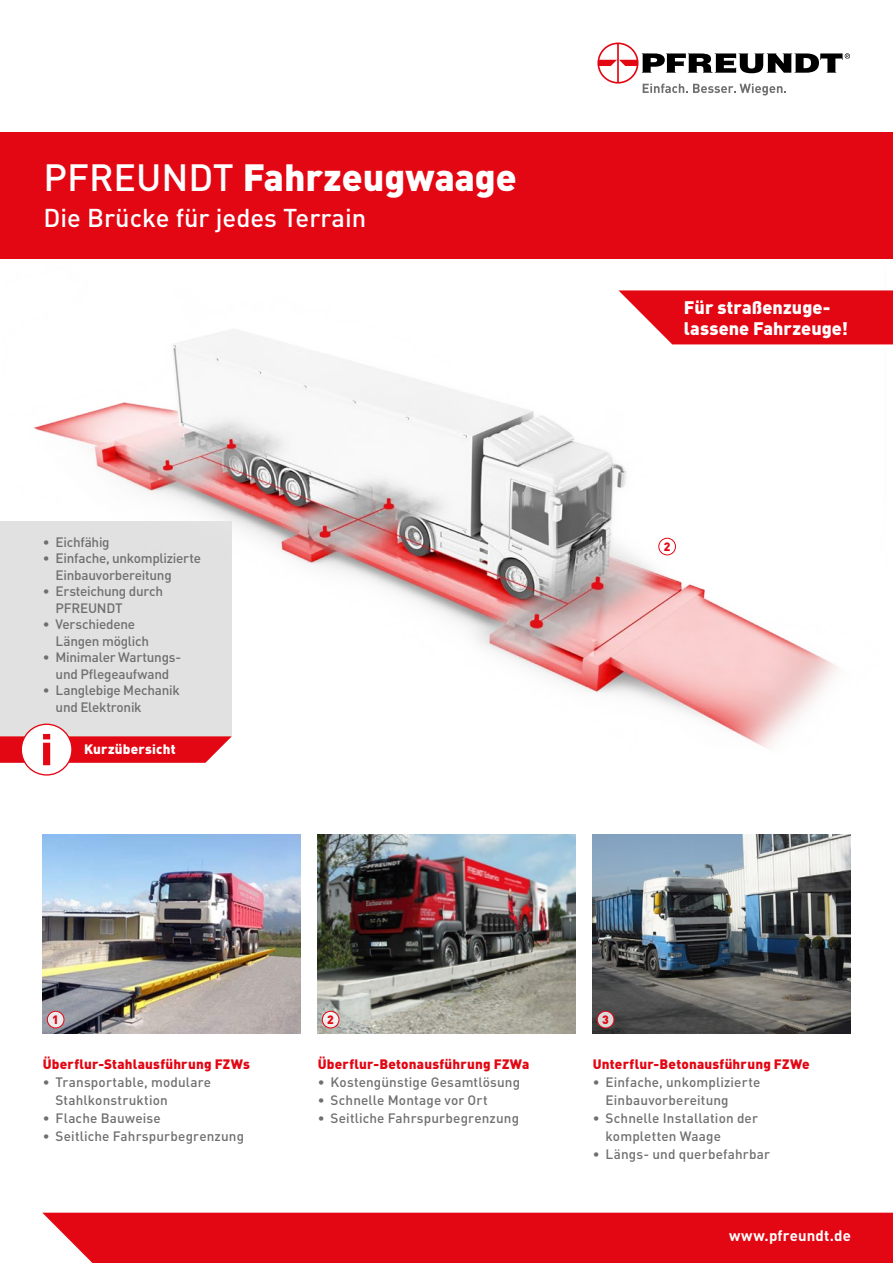
<style>
.page{position:relative;width:893px;height:1263px;background:#fff}
.page>*{position:absolute;margin:0;border:0;box-sizing:border-box;transform-origin:0 0}
.t1{font:900 37.5px "DIN Pro";color:#fff}
.t2{font:500 25.5px "DIN Pro";color:#fff}
.t3{font:900 18px/21px "DIN Pro";color:#fff}
.t4{font:700 15px "DIN Pro";letter-spacing:.01em;color:#fff}
.t5{font:500 13.5px/18px "DIN Pro";letter-spacing:.01em;color:#706f6f}
.t6{font:500 13.5px/16.5px "DIN Pro";letter-spacing:-.02em;color:#706f6f}
.t7{font:900 13.5px "DIN Pro";letter-spacing:.015em;color:#e30613}
.t8{font:900 13.5px "DIN Pro";letter-spacing:.015em;color:#fff}
.t9{font:900 12px "DIN Pro";color:#e30613}
.s1{font-weight:500}
</style>
<div class="page">
<svg style="left:21px;top:724px;width:51px;height:51px"></svg>
<svg style="left:0;top:734px;width:213px;height:31px"></svg>
<img style="left:4px;top:329px;width:889px;height:426px">
<div style="left:659px;top:538px;width:16px;height:17px;background:#fff;border-radius:50%"></div>
<div style="left:659px;top:538px;width:17px;height:17px;border:1px solid #e30613;border-radius:50%"></div>
<img style="left:42px;top:835px;width:258px;height:198px">
<img style="left:318px;top:835px;width:258px;height:198px">
<img style="left:593px;top:835px;width:258px;height:198px">
<svg style="left:47px;top:1011px;width:17px;height:17px"></svg>
<div style="left:47px;top:1011px;width:17px;height:17px;border:1px solid #e30613;border-radius:50%"></div>
<svg style="left:597px;top:1011px;width:17px;height:17px"></svg>
<div style="left:597px;top:1011px;width:17px;height:17px;border:1px solid #e30613;border-radius:50%"></div>
<svg style="left:322px;top:1011px;width:17px;height:17px"></svg>
<div style="left:322px;top:1011px;width:17px;height:17px;border:1px solid #e30613;border-radius:50%"></div>
<svg style="left:618px;top:290px;width:275px;height:54px;background:#e5202b"></svg>
<div style="left:0;top:133px;width:893px;height:126px;background:#e30613"></div>
<div style="left:42px;top:1213px;width:851px;height:50px;background:#e30613"></div>
<svg style="left:597px;top:43px;width:253px;height:53px"></svg>
<h1 class="t1" style="left:44px;top:152px;width:475px"><span class="s1">PFREUNDT</span> Fahrzeugwaage</h1>
<h2 class="t2" style="left:44px;top:200px;width:324px">Die Brücke für jedes Terrain</h2>
<p class="t6" style="left:43px;top:533px;width:68px">• Eichfähig</p>
<p class="t6" style="left:56px;top:550px;width:147px;text-indent:-13px">• Einfache, unkomplizierte<br>Einbauvorbereitung</p>
<p class="t6" style="left:56px;top:582px;width:109px;text-indent:-13px">• Ersteichung durch<br>PFREUNDT</p>
<p class="t6" style="left:56px;top:615px;width:95px;text-indent:-13px">• Verschiedene<br>Längen möglich</p>
<p class="t6" style="left:43px;top:648px;width:140px;text-align:center">• Minimaler Wartungs&shy;und Pflegeaufwand</p>
<p class="t6" style="left:56px;top:681px;width:126px;text-indent:-13px">• Langlebige Mechanik und Elektronik</p>
<p class="t8" style="left:84px;top:740px;width:93px">Kurzübersicht</p>
<h3 class="t3" style="left:684px;top:296px;width:166px">Für straßenzuge&shy;lassene Fahrzeuge!</h3>
<p class="t9" style="left:664px;top:538px;width:8px">2</p>
<p class="t9" style="left:52px;top:1011px;width:8px">1</p>
<p class="t9" style="left:327px;top:1011px;width:8px">2</p>
<p class="t9" style="left:602px;top:1011px;width:8px">3</p>
<p class="t7" style="left:43px;top:1054px;width:208px">Überflur-Stahlausführung FZWs</p>
<p class="t5" style="left:56px;top:1072px;width:157px;text-indent:-13px">• Transportable, modulare<br>Stahlkonstruktion</p>
<p class="t5" style="left:43px;top:1108px;width:119px">• Flache Bauweise</p>
<p class="t5" style="left:43px;top:1126px;width:203px">• Seitliche Fahrspurbegrenzung</p>
<p class="t7" style="left:318px;top:1054px;width:213px">Überflur-Betonausführung FZWa</p>
<p class="t5" style="left:318px;top:1072px;width:204px">• Kostengünstige Gesamtlösung</p>
<p class="t5" style="left:318px;top:1090px;width:171px">• Schnelle Montage vor Ort</p>
<p class="t5" style="left:318px;top:1108px;width:203px">• Seitliche Fahrspurbegrenzung</p>
<p class="t7" style="left:593px;top:1054px;width:218px">Unterflur-Betonausführung FZWe</p>
<p class="t5" style="left:606px;top:1072px;width:156px;text-indent:-13px">• Einfache, unkomplizierte<br>Einbauvorbereitung</p>
<p class="t5" style="left:606px;top:1108px;width:154px;text-indent:-13px">• Schnelle Installation der kompletten Waage</p>
<p class="t5" style="left:593px;top:1144px;width:179px">• Längs- und querbefahrbar</p>
<p class="t4" style="left:729px;top:1226px;width:123px">www.pfreundt.de</p>
</div>
